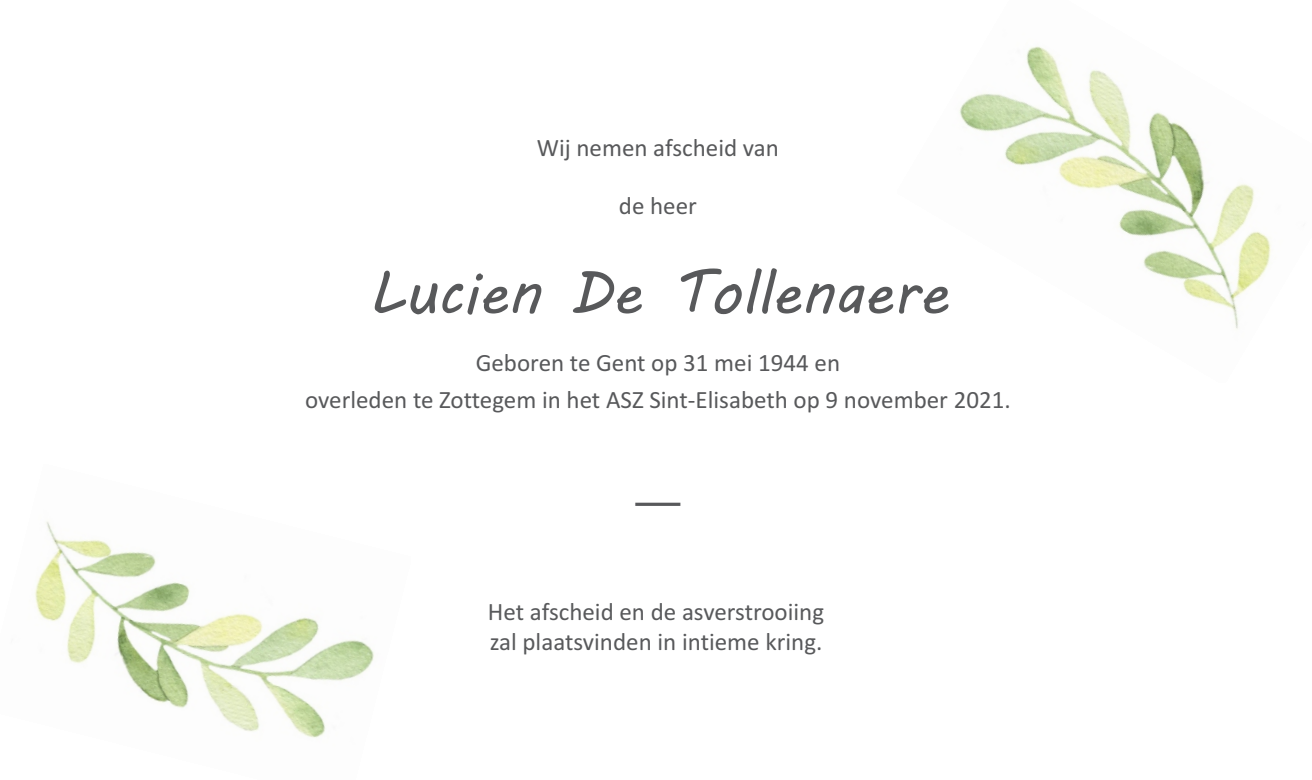
<style>
.page{position:relative;width:1312px;height:780px;background:#fff}
.page>*{position:absolute;margin:0;border:0;box-sizing:border-box;transform-origin:0 0}
.t1{font:60px "MV Boli";color:#58595b}
.t2{font:45px "Arial";color:#58595b}
.t3{font:25px/36.5px "Calibri";color:#58595b;text-align:center}
</style>
<div class="page">
<img style="left:35px;top:521px;width:339px;height:217px">
<img style="left:959px;top:46px;width:312px;height:283px">
<p class="t3" style="left:536px;top:132px;width:243px">Wij nemen afscheid van</p>
<p class="t3" style="left:618px;top:189px;width:79px">de heer</p>
<h1 class="t1" style="left:367px;top:270px;width:581px">Lucien De Tollenaere</h1>
<p class="t3" style="left:305px;top:346px;width:707px">Geboren te Gent op 31 mei 1944 en<br>overleden te Zottegem in het ASZ Sint-Elisabeth op 9 november 2021.</p>
<h2 class="t2" style="left:635px;top:483px;width:46px">—</h2>
<p class="t3" style="left:488px;top:598px;width:337px;line-height:30.5px;text-align:left">Het afscheid en de asverstrooiing zal plaatsvinden in intieme kring.</p>
</div>
